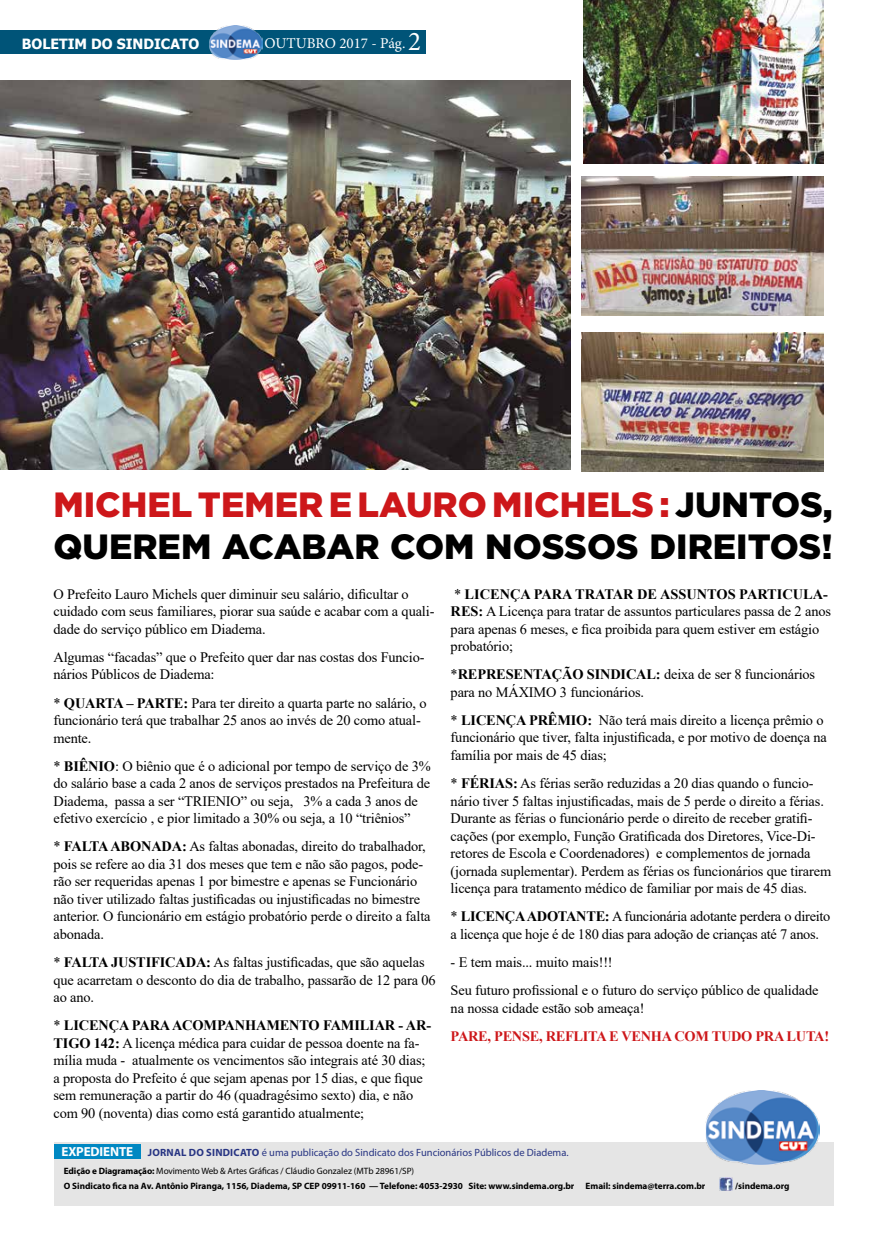
<style>
.page{position:relative;width:886px;height:1241px;background:#fff}
.page>*{position:absolute;margin:0;border:0;box-sizing:border-box;transform-origin:0 0}
.t1{font:900 35px/42px "Gotham";color:#000}
.t2{font:15px "Minion Pro";color:#fff}
.t3{font:14.38px/17.5px "Times New Roman";letter-spacing:-.01em;color:#000}
.t4{font:700 14.38px "Times New Roman";letter-spacing:-.02em;color:#cd171a}
.t5{font:700 14.12px "Tahoma";color:#fff}
.t6{font:700 13.12px "Myriad Pro";letter-spacing:-.01em;color:#fff}
.t7{font:10.5px "Myriad Pro";color:#283583}
.t8{font:700 9.12px/14.8px "Myriad Pro";color:#000}
.s1{font-size:27px}
.s2{color:#cd171a}
.s3{font-weight:700}
.s4{font-weight:400}
</style>
<div class="page">
<div style="left:0;top:30px;width:426px;height:24px;background:#005478"></div>
<img style="left:210px;top:25px;width:53px;height:34px">
<img style="left:0;top:80px;width:570px;height:389px">
<img style="left:583px;top:0;width:241px;height:163px">
<img style="left:581px;top:176px;width:243px;height:140px">
<img style="left:581px;top:332px;width:243px;height:139px">
<div style="left:54px;top:1142px;width:779px;height:63px;background:#e5e5e5"></div>
<div style="left:54px;top:1143px;width:87px;height:15px;background:#0088c2"></div>
<img style="left:719px;top:1177px;width:14px;height:13px">
<img style="left:705px;top:1090px;width:115px;height:74px">
<p class="t5" style="left:26px;top:34px;width:170px">JORNAL DO SINDICATO</p>
<p class="t2" style="left:264px;top:33px;width:158px">OUTUBRO 2017 - Pág. <span class="s1">2</span></p>
<p class="t5" style="left:22px;top:34px;width:179px">B LETIM DO SINDICATO</p>
<h1 class="t1" style="left:53px;top:483px;width:781px"><span class="s2">MICHEL TEMER E LAURO MICHELS :</span> JUNTOS,<br>QUEREM ACABAR COM NOSSOS DIREITOS!</h1>
<p class="t3" style="left:53px;top:584px;width:382px">O Prefeito Lauro Michels quer diminuir seu salário, dificultar o cuidado com seus familiares, piorar sua saúde e acabar com a quali&shy;dade do serviço público em Diadema.</p>
<p class="t3" style="left:53px;top:647px;width:372px">Algumas “facadas” que o Prefeito quer dar nas costas dos Funcio&shy;nários Públicos de Diadema:</p>
<p class="t3" style="left:53px;top:693px;width:375px">* <span class="s3">QUARTA – PARTE:</span> Para ter direito a quarta parte no salário, o funcionário terá que trabalhar 25 anos ao invés de 20 como atual&shy;mente.</p>
<p class="t3" style="left:53px;top:756px;width:379px">* <span class="s3">BIÊNIO</span>: O biênio que é o adicional por tempo de serviço de 3% do salário base a cada 2 anos de serviços prestados na Prefeitura de Diadema, passa a ser “TRIENIO” ou seja, 3% a cada 3 anos de efetivo exercício , e pior limitado a 30% ou seja, a 10 “triênios”</p>
<p class="t3" style="left:53px;top:837px;width:379px">* <span class="s3">FALTA ABONADA:</span> As faltas abonadas, direito do trabalhador, pois se refere ao dia 31 dos meses que tem e não são pagos, pode&shy;rão ser requeridas apenas 1 por bimestre e apenas se Funcionário não tiver utilizado faltas justificadas ou injustificadas no bimestre anterior. O funcionário em estágio probatório perde o direito a falta abonada.</p>
<p class="t3" style="left:53px;top:952px;width:384px">* <span class="s3">FALTA JUSTIFICADA:</span> As faltas justificadas, que são aquelas que acarretam o desconto do dia de trabalho, passarão de 12 para 06 ao ano.</p>
<p class="t3" style="left:53px;top:1016px;width:379px">* <span class="s3">LICENÇA PARA ACOMPANHAMENTO FAMILIAR - AR-TIGO 142:</span> A licença médica para cuidar de pessoa doente na fa&shy;mília muda - atualmente os vencimentos são integrais até 30 dias; a proposta do Prefeito é que sejam apenas por 15 dias, e que fique sem remuneração a partir do 46 (quadragésimo sexto) dia, e não com 90 (noventa) dias como está garantido atualmente;</p>
<p class="t3" style="left:451px;top:584px;width:382px">* <span class="s3">LICENÇA PARA TRATAR DE ASSUNTOS PARTICULA-RES:</span> A Licença para tratar de assuntos particulares passa de 2 anos para apenas 6 meses, e fica proibida para quem estiver em estágio probatório;</p>
<p class="t3" style="left:451px;top:665px;width:366px">*<span class="s3">REPRESENTAÇÃO SINDICAL:</span> deixa de ser 8 funcionários para no MÁXIMO 3 funcionários.</p>
<p class="t3" style="left:451px;top:710px;width:378px">* <span class="s3">LICENÇA PRÊMIO:</span> Não terá mais direito a licença prêmio o funcionário que tiver, falta injustificada, e por motivo de doença na família por mais de 45 dias;</p>
<p class="t3" style="left:451px;top:774px;width:382px">* <span class="s3">FÉRIAS:</span> As férias serão reduzidas a 20 dias quando o funcio&shy;nário tiver 5 faltas injustificadas, mais de 5 perde o direito a férias.<br>Durante as férias o funcionário perde o direito de receber gratifi&shy;cações (por exemplo, Função Gratificada dos Diretores, Vice-Di&shy;retores de Escola e Coordenadores) e complementos de jornada (jornada suplementar). Perdem as férias os funcionários que tirarem licença para tratamento médico de familiar por mais de 45 dias.</p>
<p class="t3" style="left:451px;top:907px;width:381px">* <span class="s3">LICENÇA ADOTANTE:</span> A funcionária adotante perdera o direito a licença que hoje é de 180 dias para adoção de crianças até 7 anos.</p>
<p class="t3" style="left:451px;top:947px;width:369px;line-height:28.1px">- E tem mais... muito mais!!!<br>Seu futuro profissional e o futuro do serviço público de qualidade</p>
<p class="t3" style="left:451px;top:998px;width:195px">na nossa cidade estão sob ameaça!</p>
<p class="t4" style="left:451px;top:1025px;width:380px">PARE, PENSE, REFLITA E VENHA COM TUDO PRA LUTA!</p>
<p class="t6" style="left:61px;top:1142px;width:73px">EXPEDIENTE</p>
<p class="t7" style="left:148px;top:1145px;width:422px"><span class="s3">JORNAL DO SINDICATO</span> é uma publicação do Sindicato dos Funcionários Públicos de Diadema.</p>
<p class="t8" style="left:64px;top:1163px;width:643px">Edição e Diagramação: <span class="s4">Movimento Web &amp; Artes Gráficas / Cláudio Gonzalez (MTb 28961/SP)<br></span>O Sindicato fica na Av. Antônio Piranga, 1156, Diadema, SP CEP 09911-160 — Telefone: 4053-2930 Site: www.sindema.org.br Email: sindema@terra.com.br</p>
<p class="t8" style="left:735px;top:1178px;width:56px">/sindema.org</p>
</div>
